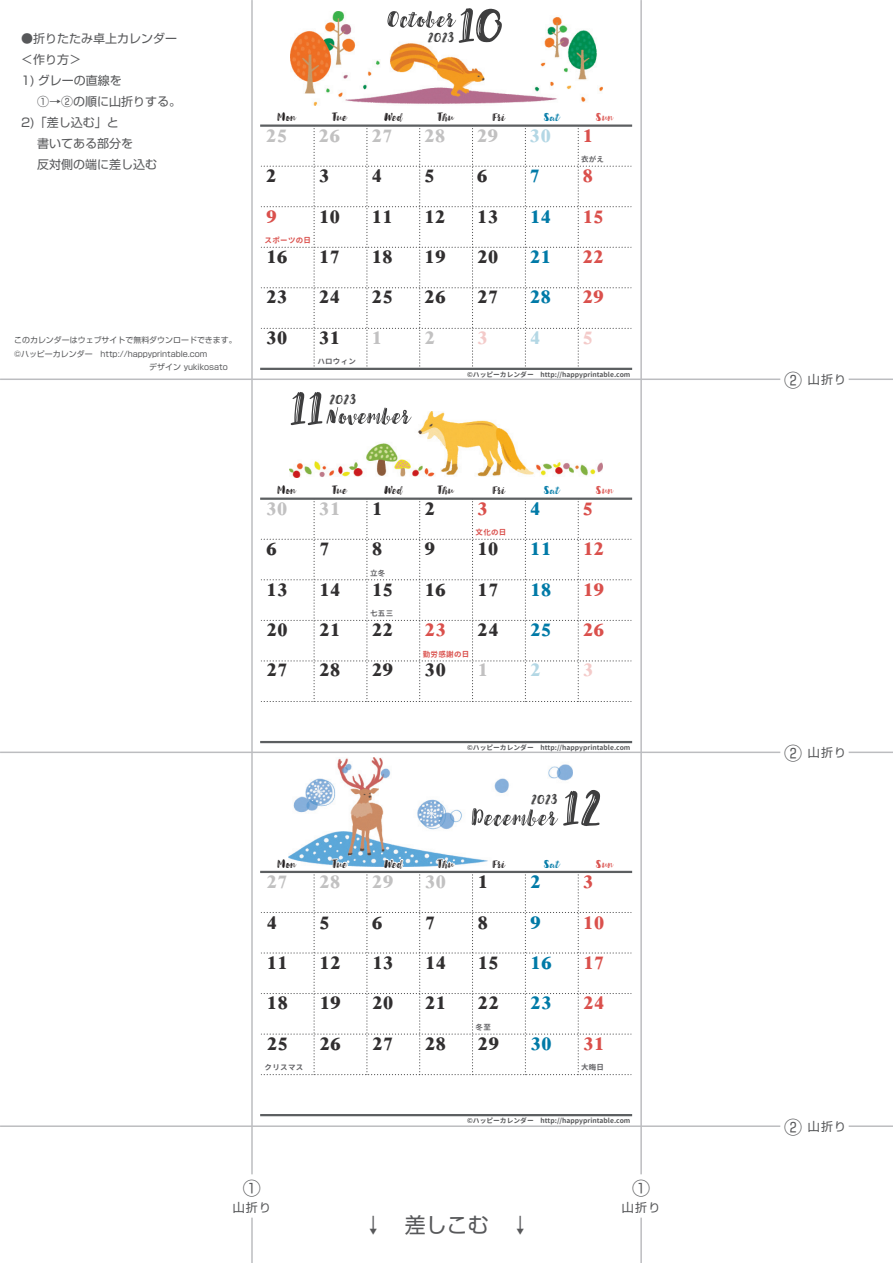
<style>
.page{position:relative;width:893px;height:1263px;background:#fff}
.page>*{position:absolute;margin:0;border:0;box-sizing:border-box;transform-origin:0 0}
.t1{font:700 25.5px/40.3px "New Peninim";color:#312f30;text-align:justify}
.t2{font:700 25.5px/40.3px "New Peninim";color:rgb(49 47 48/.3)}
.t3{font:700 25.5px "New Peninim";color:#da504c}
.t4{font:700 25.5px "New Peninim";color:#007aa7}
.t5{font:700 25.5px "New Peninim";color:rgb(218 80 76/.3)}
.t6{font:700 25.5px "New Peninim";color:rgb(0 122 167/.3)}
.t7{font:21px "Shin Go Pro";color:#57585a}
.t8{font:18px "Shin Go Pro";color:#57585a}
.t9{font:12.15px "Jullian";color:#3e3e3f}
.t10{font:12px/21px "Shin Go Pro";color:#57585a}
.t11{font:10.5px "Jullian";color:#231f20}
.t12{font:10.5px "Jullian";color:#007aa7}
.t13{font:10.5px "Jullian";color:#da504c}
.t14{font:7.95px/13.5px "Shin Go Pro";color:#57585a}
.t15{font:700 7.5px "Gen Jyuu Gothic";letter-spacing:.04em;color:#636366}
.t16{font:700 7.5px "Gen Jyuu Gothic";letter-spacing:.04em;color:#da504c}
.t17{font:700 6.75px "Gen Jyuu Gothic";color:#57585a}
.s1{color:rgb(0 122 167/.3)}
.s2{color:#da504c}
.s3{color:#312f30}
.s4{color:#007aa7}
.s5{color:rgb(49 47 48/.3)}
.s6{font-size:18px}
</style>
<div class="page">
<hr style="left:849px;top:378px;width:44px;height:2px;background:#bcbdc0">
<hr style="left:0;top:378px;width:780px;height:2px;background:#bcbdc0">
<hr style="left:849px;top:751px;width:44px;height:2px;background:#bcbdc0">
<hr style="left:0;top:751px;width:780px;height:2px;background:#bcbdc0">
<hr style="left:849px;top:1125px;width:44px;height:2px;background:#bcbdc0">
<hr style="left:0;top:1125px;width:780px;height:2px;background:#bcbdc0">
<hr style="left:251px;top:1217px;width:2px;height:46px;background:#bcbdc0">
<hr style="left:251px;top:0;width:2px;height:1174px;background:#bcbdc0">
<hr style="left:640px;top:1217px;width:2px;height:46px;background:#bcbdc0">
<hr style="left:640px;top:0;width:2px;height:1174px;background:#bcbdc0">
<svg style="left:290px;top:8px;width:313px;height:98px"></svg>
<img style="left:289px;top:412px;width:314px;height:66px">
<svg style="left:290px;top:392px;width:122px;height:33px"></svg>
<img style="left:305px;top:758px;width:267px;height:32px">
<hr style="left:261px;top:1114px;width:370px;height:2px;background:#5c5f61">
<svg style="left:261px;top:499px;width:371px;height:203px"></svg>
<hr style="left:261px;top:741px;width:370px;height:2px;background:#5c5f61">
<hr style="left:261px;top:498px;width:370px;height:2px;background:#5c5f61">
<svg style="left:261px;top:126px;width:371px;height:244px"></svg>
<hr style="left:261px;top:124px;width:370px;height:3px;background:#5c5f61">
<hr style="left:261px;top:368px;width:370px;height:2px;background:#5c5f61">
<svg style="left:261px;top:790px;width:371px;height:285px"></svg>
<p class="t10" style="left:21px;top:26px;width:158px">●折りたたみ卓上カレンダー＜作り方＞</p>
<p class="t10" style="left:21px;top:68px;width:102px">1) グレーの直線を</p>
<p class="t10" style="left:21px;top:89px;width:161px">　 ①→②の順に山折りする。</p>
<p class="t10" style="left:21px;top:110px;width:99px">2)「差し込む」と</p>
<p class="t10" style="left:25px;top:131px;width:110px">　書いてある部分を</p>
<p class="t10" style="left:21px;top:152px;width:137px">　 反対側の端に差し込む</p>
<p class="t14" style="left:14px;top:332px;width:224px">このカレンダーはウェブサイトで無料ダウンロードできます。©ハッピーカレンダー　http://happyprintable.com</p>
<p class="t9" style="left:428px;top:29px;width:28px">2023</p>
<p class="t11" style="left:278px;top:111px;width:20px">Mon</p>
<p class="t11" style="left:333px;top:111px;width:16px">Tue</p>
<p class="t11" style="left:385px;top:111px;width:19px">Wed</p>
<p class="t11" style="left:439px;top:111px;width:17px">Thu</p>
<p class="t11" style="left:493px;top:111px;width:14px">Fri</p>
<p class="t12" style="left:544px;top:111px;width:17px">Sat</p>
<p class="t13" style="left:596px;top:111px;width:19px">Sun</p>
<p class="t2" style="left:266px;top:116px;width:329px">25 26 27 28 29 <span class="s1">30</span> <span class="s2">1<br></span><span class="s3">2</span></p>
<p class="t15" style="left:581px;top:154px;width:25px">衣がえ</p>
<p class="t1" style="left:319px;top:157px;width:12px">3</p>
<p class="t1" style="left:371px;top:157px;width:12px">4</p>
<p class="t1" style="left:424px;top:157px;width:12px">5</p>
<p class="t1" style="left:477px;top:157px;width:12px">6</p>
<p class="t4" style="left:530px;top:165px;width:12px">7</p>
<p class="t3" style="left:582px;top:165px;width:12px">8</p>
<p class="t3" style="left:266px;top:205px;width:12px">9</p>
<p class="t1" style="left:266px;top:197px;width:339px;text-indent:53px">10 11 12 13 <span class="s4">14</span> <span class="s2">15<br></span>16 17 18 19 20 <span class="s4">21</span> <span class="s2">22<br></span>23 24 25 26 27 <span class="s4">28</span> <span class="s2">29<br></span>30 31 <span class="s5">1</span></p>
<p class="t16" style="left:265px;top:235px;width:48px">スポーツの日</p>
<p class="t2" style="left:424px;top:318px;width:12px">2</p>
<p class="t5" style="left:477px;top:326px;width:12px">3</p>
<p class="t6" style="left:530px;top:326px;width:12px">4</p>
<p class="t5" style="left:583px;top:326px;width:12px">5</p>
<p class="t15" style="left:317px;top:356px;width:40px">ハロウィン</p>
<p class="t9" style="left:329px;top:392px;width:28px">2023</p>
<p class="t17" style="left:467px;top:369px;width:165px">©ハッピーカレンダー　http://happyprintable.com</p>
<p class="t11" style="left:278px;top:484px;width:20px">Mon</p>
<p class="t11" style="left:333px;top:484px;width:16px">Tue</p>
<p class="t11" style="left:385px;top:484px;width:19px">Wed</p>
<p class="t11" style="left:439px;top:484px;width:17px">Thu</p>
<p class="t11" style="left:493px;top:484px;width:14px">Fri</p>
<p class="t12" style="left:544px;top:484px;width:17px">Sat</p>
<p class="t13" style="left:596px;top:484px;width:19px">Sun</p>
<p class="t2" style="left:266px;top:489px;width:118px">30 31 <span class="s3">1</span></p>
<p class="t1" style="left:424px;top:489px;width:12px">2</p>
<p class="t3" style="left:477px;top:498px;width:12px">3</p>
<p class="t4" style="left:530px;top:498px;width:12px">4</p>
<p class="t3" style="left:583px;top:498px;width:12px">5</p>
<p class="t1" style="left:266px;top:530px;width:12px">6</p>
<p class="t1" style="left:319px;top:530px;width:12px">7</p>
<p class="t1" style="left:372px;top:530px;width:12px">8</p>
<p class="t1" style="left:424px;top:530px;width:12px">9</p>
<p class="t16" style="left:476px;top:527px;width:32px">文化の日</p>
<p class="t1" style="left:266px;top:530px;width:339px;text-indent:211px">10 <span class="s4">11</span> <span class="s2">12<br></span>13 14 15 16 17 <span class="s4">18</span> <span class="s2">19<br></span>20 21 22 <span class="s2">23</span> 24 <span class="s4">25</span> <span class="s2">26<br></span>27 28 29 30 <span class="s5">1</span></p>
<p class="t15" style="left:370px;top:567px;width:17px">立冬</p>
<p class="t15" style="left:370px;top:608px;width:25px">七五三</p>
<p class="t16" style="left:423px;top:648px;width:48px">勤労感謝の日</p>
<p class="t6" style="left:530px;top:659px;width:12px">2</p>
<p class="t5" style="left:583px;top:659px;width:12px">3</p>
<p class="t17" style="left:467px;top:742px;width:165px">©ハッピーカレンダー　http://happyprintable.com</p>
<p class="t9" style="left:531px;top:792px;width:28px">2023</p>
<p class="t11" style="left:278px;top:857px;width:20px">Mon</p>
<p class="t11" style="left:333px;top:857px;width:16px">Tue</p>
<p class="t11" style="left:385px;top:857px;width:19px">Wed</p>
<p class="t11" style="left:439px;top:857px;width:17px">Thu</p>
<p class="t11" style="left:493px;top:857px;width:14px">Fri</p>
<p class="t12" style="left:544px;top:857px;width:17px">Sat</p>
<p class="t13" style="left:596px;top:857px;width:19px">Sun</p>
<p class="t2" style="left:266px;top:863px;width:223px">27 28 29 30 <span class="s3">1</span></p>
<p class="t4" style="left:530px;top:871px;width:12px">2</p>
<p class="t3" style="left:583px;top:871px;width:12px">3</p>
<p class="t1" style="left:266px;top:903px;width:12px">4</p>
<p class="t1" style="left:319px;top:903px;width:12px">5</p>
<p class="t1" style="left:372px;top:903px;width:12px">6</p>
<p class="t1" style="left:425px;top:903px;width:12px">7</p>
<p class="t1" style="left:477px;top:903px;width:12px">8</p>
<p class="t4" style="left:530px;top:911px;width:12px">9</p>
<p class="t1" style="left:267px;top:903px;width:340px;text-indent:316px"><span class="s2">10<br></span>11 12 13 14 15 <span class="s4">16</span> <span class="s2">17<br></span>18 19 20 21 22 <span class="s4">23</span> <span class="s2">24<br></span>25 26 27 28 29 <span class="s4">30</span> <span class="s2">31</span></p>
<p class="t15" style="left:476px;top:1022px;width:17px">冬至</p>
<p class="t15" style="left:265px;top:1062px;width:40px">クリスマス</p>
<p class="t15" style="left:581px;top:1062px;width:25px">大晦日</p>
<p class="t17" style="left:467px;top:1116px;width:165px">©ハッピーカレンダー　http://happyprintable.com</p>
<p class="t8" style="left:243px;top:1173px;width:19px">①</p>
<p class="t10" style="left:233px;top:1195px;width:40px">山折り</p>
<p class="t7" style="left:363px;top:1207px;width:170px">↓　差しこむ　↓</p>
<p class="t8" style="left:632px;top:1173px;width:19px">①</p>
<p class="t10" style="left:622px;top:1195px;width:40px">山折り</p>
<p class="t10" style="left:784px;top:367px;width:64px"><span class="s6">②</span> 山折り</p>
<p class="t10" style="left:784px;top:740px;width:64px"><span class="s6">②</span> 山折り</p>
<p class="t10" style="left:784px;top:1114px;width:64px"><span class="s6">②</span> 山折り</p>
</div>
